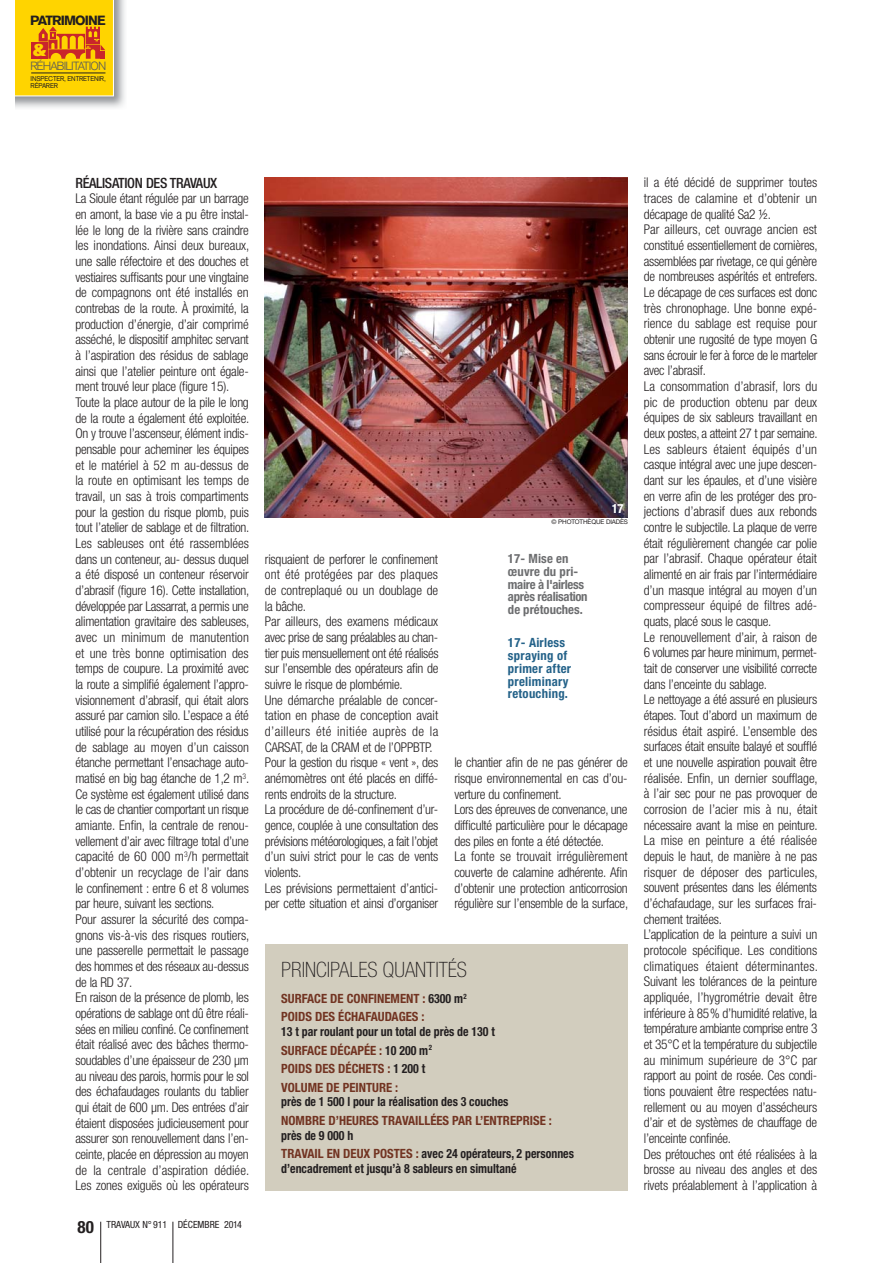
<style>
.page{position:relative;width:893px;height:1263px;background:#fff}
.page>*{position:absolute;margin:0;border:0;box-sizing:border-box;transform-origin:0 0}
.t1{font:100 condensed 21.15px "Helvetica Neue";color:#231f20}
.t2{font:700 condensed 16.95px "Helvetica Neue";color:#231f20}
.t3{font:900 expanded 16.95px "Helvetica Neue";color:#ffd400;scale:1.2 1}
.t4{font:500 condensed 14.1px "Helvetica Neue";letter-spacing:-.025em;color:#231f20}
.t5{font:300 condensed 13.5px/15.6px "Helvetica Neue";letter-spacing:-.02em;color:#231f20}
.t6{font:900 13.2px "Akzidenz Grotesk";letter-spacing:-.065em;color:#231f20}
.t7{font:700 condensed 12.75px/18.5px "Helvetica Neue";color:#723422}
.t8{font:700 condensed 12.75px/18.5px "Helvetica Neue";color:#231f20;scale:.93 1}
.t9{font:700 condensed 12.75px/12.8px "Helvetica Neue";letter-spacing:-.025em;color:#6d6e70}
.t10{font:700 condensed 12.75px/12.8px "Helvetica Neue";letter-spacing:.02em;color:#246289}
.t11{font:700 condensed 12.75px "Helvetica Neue";color:#fff}
.t12{font:300 11.7px "Akzidenz Grotesk";letter-spacing:-.07em;color:#58595b}
.t13{font:condensed 9.9px "Helvetica Neue";color:#231f20}
.t14{font:6.9px/7.1px "Akzidenz Grotesk";letter-spacing:-.02em;color:#231f20;scale:.93 1}
.t15{font:6.3px "Helvetica Neue";letter-spacing:-.02em;color:#231f20}
.s1{color:#231f20}
.s2{color:#723422}
</style>
<div class="page">
<hr style="left:173px;top:1222px;width:1px;height:41px;background:#231f20">
<hr style="left:100px;top:1222px;width:1px;height:41px;background:#231f20">
<img style="left:15px;top:0;width:110px;height:108px">
<svg style="left:15px;top:0;width:99px;height:96px;background:#f5bb0a"></svg>
<img style="left:265px;top:178px;width:363px;height:340px">
<div style="left:265px;top:944px;width:363px;height:247px;background:#d2cdbe"></div>
<p class="t6" style="left:30px;top:16px;width:77px">PATRIMOINE</p>
<p class="t3" style="left:33px;top:44px;width:12px">&amp;</p>
<p class="t12" style="left:30px;top:62px;width:77px">RÉHABILITATION</p>
<p class="t14" style="left:31px;top:75px;width:82px">INSPECTER, ENTRETENIR,<br>RÉPARER</p>
<p class="t4" style="left:75px;top:177px;width:143px">RÉALISATION DES TRAVAUX</p>
<p class="t5" style="left:75px;top:192px;width:175px">La Sioule étant régulée par un barrage en amont, la base vie a pu être instal&shy;lée le long de la rivière sans craindre les inondations. Ainsi deux bureaux, une salle réfectoire et des douches et vestiaires suffisants pour une vingtaine de compagnons ont été installés en contrebas de la route. À proximité, la production d’énergie, d’air comprimé asséché, le dispositif amphitec servant à l’aspiration des résidus de sablage ainsi que l’atelier peinture ont égale&shy;ment trouvé leur place ( figure 15 ).<br>Toute la place autour de la pile le long de la route a également été exploitée.<br>On y trouve l’ascenseur, élément indis&shy;pensable pour acheminer les équipes et le matériel à 52 m au-dessus de la route en optimisant les temps de travail, un sas à trois compartiments pour la gestion du risque plomb, puis tout l’atelier de sablage et de filtration.<br>Les sableuses ont été rassemblées dans un conteneur, au- dessus duquel a été disposé un conteneur réservoir d’abrasif ( figure 16 ). Cette installation, développée par Lassarrat, a permis une alimentation gravitaire des sableuses, avec un minimum de manutention et une très bonne optimisation des temps de coupure. La proximité avec la route a simplifié également l’appro&shy;visionnement d’abrasif, qui était alors assuré par camion silo. L’espace a été utilisé pour la récupération des résidus de sablage au moyen d’un caisson étanche permettant l’ensachage auto&shy;matisé en big bag étanche de 1,2 m <sup>3</sup>.<br>Ce système est également utilisé dans le cas de chantier comportant un risque amiante. Enfin, la centrale de renou&shy;vellement d’air avec filtrage total d’une capacité de 60 000 m <sup>3</sup>/ h permettait d’obtenir un recyclage de l’air dans le confinement : entre 6 et 8 volumes par heure, suivant les sections.<br>Pour assurer la sécurité des compa&shy;gnons vis-à-vis des risques routiers, une passerelle permettait le passage des hommes et des réseaux au-dessus de la RD 37.<br>En raison de la présence de plomb, les opérations de sablage ont dû être réali&shy;sées en milieu confiné. Ce confinement était réalisé avec des bâches thermo&shy;soudables d’une épaisseur de 230 μm au niveau des parois, hormis pour le sol des échafaudages roulants du tablier qui était de 600 μm. Des entrées d’air étaient disposées judicieusement pour assurer son renouvellement dans l’en&shy;ceinte, placée en dépression au moyen de la centrale d’aspiration dédiée.<br>Les zones exiguës où les opérateurs</p>
<p class="t2" style="left:78px;top:1221px;width:18px">80</p>
<p class="t13" style="left:107px;top:1221px;width:137px">TRAVAUX N° 911 DÉCEMBRE 2014</p>
<p class="t5" style="left:265px;top:552px;width:175px">risquaient de perforer le confinement ont été protégées par des plaques de contreplaqué ou un doublage de la bâche.<br>Par ailleurs, des examens médicaux avec prise de sang préalables au chan&shy;tier puis mensuellement ont été réalisés sur l’ensemble des opérateurs afin de suivre le risque de plombémie.<br>Une démarche préalable de concer&shy;tation en phase de conception avait d’ailleurs été initiée auprès de la CARSAT, de la CRAM et de l’OPPBTP.<br>Pour la gestion du risque « vent », des anémomètres ont été placés en diffé&shy;rents endroits de la structure.<br>La procédure de dé-confinement d’ur&shy;gence, couplée à une consultation des prévisions météorologiques, a fait l’objet d’un suivi strict pour le cas de vents violents.<br>Les prévisions permettaient d’antici&shy;per cette situation et ainsi d’organiser</p>
<p class="t11" style="left:612px;top:504px;width:13px">17</p>
<p class="t15" style="left:552px;top:520px;width:78px">© PHOTOTHÈQUE DIADÈS</p>
<p class="t9" style="left:508px;top:553px;width:81px">17- Mise en œuvre du pri&shy;maire à l'airless après réalisation de prétouches.</p>
<p class="t10" style="left:508px;top:638px;width:65px">17- Airless spraying of primer after preliminary retouching.</p>
<p class="t5" style="left:454px;top:756px;width:175px">le chantier afin de ne pas générer de risque environnemental en cas d’ou&shy;verture du confinement.<br>Lors des épreuves de convenance, une difficulté particulière pour le décapage des piles en fonte a été détectée.<br>La fonte se trouvait irrégulièrement couverte de calamine adhérente. Afin d’obtenir une protection anticorrosion régulière sur l’ensemble de la surface,</p>
<h1 class="t1" style="left:281px;top:962px;width:187px">PRINCIPALES QUANTITÉS</h1>
<p class="t7" style="left:281px;top:990px;width:187px">SURFACE DE CONFINEMENT : <span class="s1">6300 m</span> <sup>2<br></sup>POIDS DES ÉCHAFAUDAGES :</p>
<p class="t7" style="left:281px;top:1024px;width:215px"><span class="s1">13 t par roulant pour un total de près de 130 t<br></span>SURFACE DÉCAPÉE : <span class="s1">10 200 m</span> <sup>2<br></sup>POIDS DES DÉCHETS : <span class="s1">1 200 t<br></span>VOLUME DE PEINTURE :</p>
<p class="t8" style="left:281px;top:1094px;width:246px">près de 1 500 l pour la réalisation des 3 couches</p>
<p class="t7" style="left:281px;top:1112px;width:272px">NOMBRE D’HEURES TRAVAILLÉES PAR L’ENTREPRISE :</p>
<p class="t8" style="left:281px;top:1127px;width:316px">près de 9 000 h<br><span class="s2">TRAVAIL EN DEUX POSTES :</span> avec 24 opérateurs, 2 personnes</p>
<p class="t8" style="left:281px;top:1160px;width:254px">d’encadrement et jusqu’à 8 sableurs en simultané</p>
<p class="t5" style="left:644px;top:176px;width:176px">il a été décidé de supprimer toutes traces de calamine et d’obtenir un décapage de qualité Sa2 ½.<br>Par ailleurs, cet ouvrage ancien est constitué essentiellement de cornières, assemblées par rivetage, ce qui génère de nombreuses aspérités et entrefers.<br>Le décapage de ces surfaces est donc très chronophage. Une bonne expé&shy;rience du sablage est requise pour obtenir une rugosité de type moyen G sans écrouir le fer à force de le marteler avec l’abrasif.<br>La consommation d’abrasif, lors du pic de production obtenu par deux équipes de six sableurs travaillant en deux postes, a atteint 27 t par semaine.<br>Les sableurs étaient équipés d’un casque intégral avec une jupe descen&shy;dant sur les épaules, et d’une visière en verre afin de les protéger des pro&shy;jections d’abrasif dues aux rebonds contre le subjectile. La plaque de verre était régulièrement changée car polie par l’abrasif. Chaque opérateur était alimenté en air frais par l’intermédiaire d’un masque intégral au moyen d’un compresseur équipé de filtres adé&shy;quats, placé sous le casque.<br>Le renouvellement d’air, à raison de 6 volumes par heure minimum, permet&shy;tait de conserver une visibilité correcte dans l’enceinte du sablage.<br>Le nettoyage a été assuré en plusieurs étapes. Tout d’abord un maximum de résidus était aspiré. L’ensemble des surfaces était ensuite balayé et soufflé et une nouvelle aspiration pouvait être réalisée. Enfin, un dernier soufflage, à l’air sec pour ne pas provoquer de corrosion de l’acier mis à nu, était nécessaire avant la mise en peinture.<br>La mise en peinture a été réalisée depuis le haut, de manière à ne pas risquer de déposer des particules, souvent présentes dans les éléments d’échafaudage, sur les surfaces frai&shy;chement traitées.<br>L’application de la peinture a suivi un protocole spécifique. Les conditions climatiques étaient déterminantes.<br>Suivant les tolérances de la peinture appliquée, l’hygrométrie devait être inférieure à 85 % d’humidité relative, la température ambiante comprise entre 3 et 35°C et la température du subjectile au minimum supérieure de 3°C par rapport au point de rosée. Ces condi&shy;tions pouvaient être respectées natu&shy;rellement ou au moyen d’assécheurs d’air et de systèmes de chauffage de l’enceinte confinée.<br>Des prétouches ont été réalisées à la brosse au niveau des angles et des rivets préalablement à l’application à</p>
</div>
